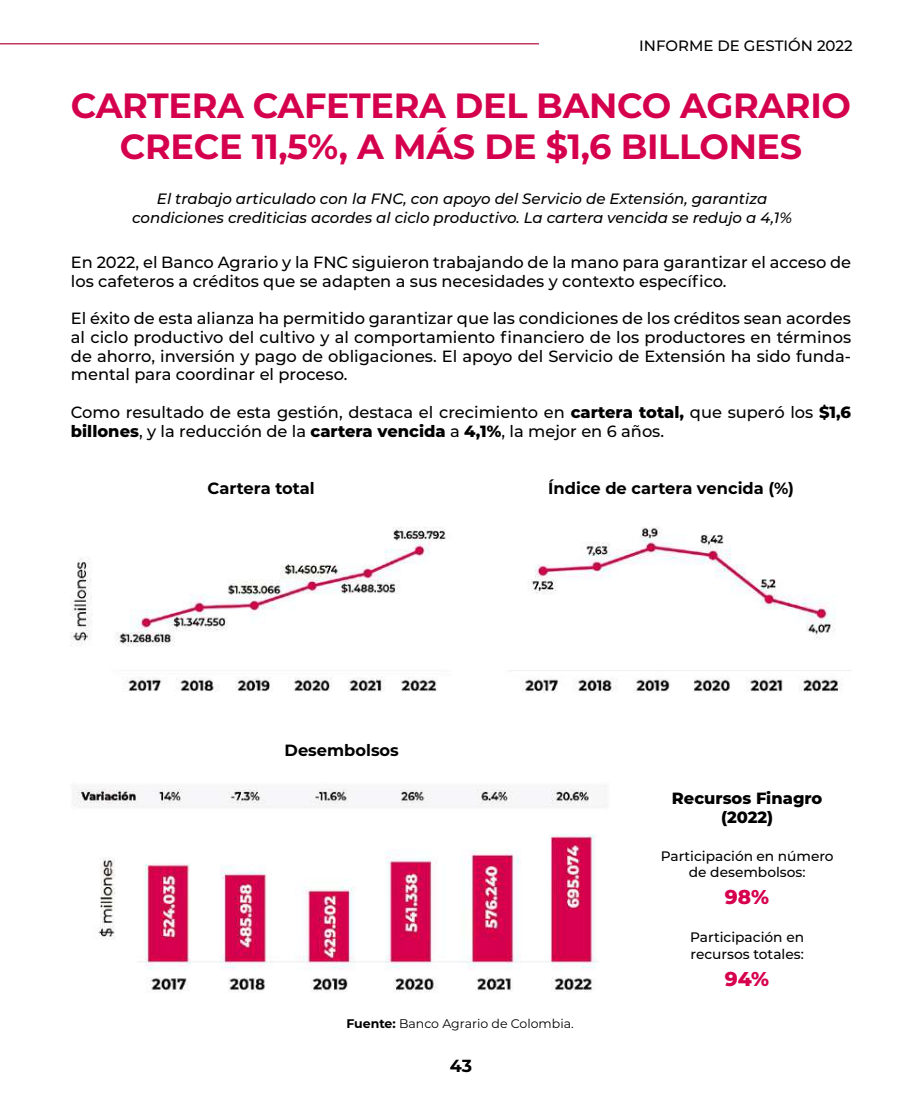
<style>
.page{position:relative;width:922px;height:1099px;background:#fff}
.page>*{position:absolute;margin:0;border:0;box-sizing:border-box;transform-origin:0 0}
.t1{font:700 35px/41.2px "Montserrat";letter-spacing:-.01em;color:#d5004d;text-align:center}
.t2{font:800 20px "Montserrat";color:#d6004e}
.t3{font:700 17.5px "Montserrat";color:#000}
.t4{font:500 16.25px/18.8px "Montserrat";color:#000}
.t5{font:700 16.25px "Montserrat";color:#000}
.t6{font:800 16.25px/18.8px "Montserrat";color:#000;text-align:center}
.t7{font:italic 500 15px/18.8px "Montserrat";color:#000;text-align:center}
.t8{font:500 15px "Montserrat";color:#000}
.t9{font:500 13.75px/16.2px "Montserrat";color:#000;text-align:center}
.t10{font:12.5px "Montserrat";color:#000}
.s1{font-weight:800}
.s2{font-weight:700}
</style>
<div class="page">
<hr style="left:0;top:43px;width:539px;height:1px;background:#b91444">
<img style="left:71px;top:527px;width:375px;height:165px">
<img style="left:509px;top:527px;width:341px;height:166px">
<img style="left:77px;top:789px;width:529px;height:204px">
<p class="t8" style="left:639px;top:35px;width:215px">INFORME DE GESTIÓN 2022</p>
<h1 class="t1" style="left:71px;top:83px;width:781px">CARTERA CAFETERA DEL BANCO AGRARIO<br>CRECE 11,5%, A MÁS DE $1,6 BILLONES</h1>
<p class="t7" style="left:132px;top:189px;width:661px">El trabajo articulado con la FNC, con apoyo del Servicio de Extensión, garantiza condiciones crediticias acordes al ciclo productivo. La cartera vencida se redujo a 4,1%</p>
<p class="t4" style="left:71px;top:252px;width:781px">En 2022, el Banco Agrario y la FNC siguieron trabajando de la mano para garantizar el acceso de los cafeteros a créditos que se adapten a sus necesidades y contexto específico.</p>
<p class="t4" style="left:71px;top:308px;width:781px;text-align:justify">El éxito de esta alianza ha permitido garantizar que las condiciones de los créditos sean acordes al ciclo productivo del cultivo y al comportamiento financiero de los productores en términos de ahorro, inversión y pago de obligaciones. El apoyo del Servicio de Extensión ha sido funda&shy;mental para coordinar el proceso.</p>
<p class="t4" style="left:71px;top:402px;width:781px">Como resultado de esta gestión, destaca el crecimiento en <span class="s1">cartera total,</span> que superó los <span class="s1">$1,6 billones</span>, y la reducción de la <span class="s1">cartera vencida</span> a <span class="s1">4,1%</span>, la mejor en 6 años.</p>
<p class="t5" style="left:207px;top:476px;width:109px">Cartera total</p>
<p class="t5" style="left:548px;top:476px;width:247px">Índice de cartera vencida (%)</p>
<p class="t5" style="left:284px;top:739px;width:116px">Desembolsos</p>
<p class="t10" style="left:346px;top:1014px;width:229px"><span class="s2">Fuente:</span> Banco Agrario de Colombia.</p>
<p class="t3" style="left:449px;top:1052px;width:24px">43</p>
<p class="t6" style="left:671px;top:787px;width:152px">Recursos Finagro (2022)</p>
<p class="t9" style="left:660px;top:847px;width:174px">Participación en número de desembolsos:</p>
<p class="t2" style="left:724px;top:882px;width:46px">98%</p>
<p class="t9" style="left:690px;top:928px;width:115px;text-align:left">Participación en recursos totales:</p>
<p class="t2" style="left:724px;top:963px;width:46px">94%</p>
</div>
